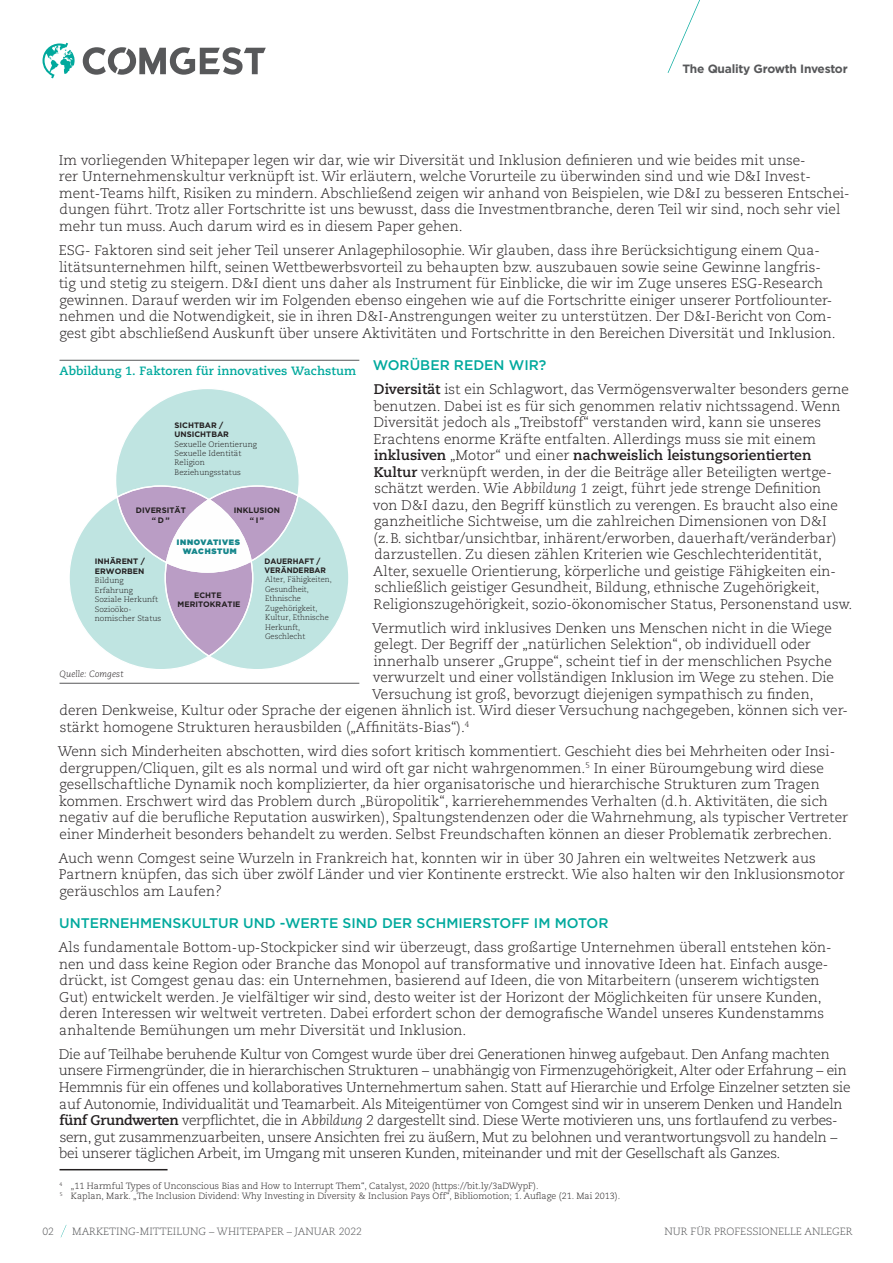
<style>
.page{position:relative;width:893px;height:1263px;background:#fff}
.page>*{position:absolute;margin:0;border:0;box-sizing:border-box;transform-origin:0 0}
.t1{font:300 13.95px/16.5px "Caecilia LT Pro 45";color:#231f20}
.t2{font:300 13.95px/16.5px "Caecilia LT Pro 45";letter-spacing:-.02em;color:#231f20}
.t3{font:500 13.95px "Gotham";color:#00a99d}
.t4{font:700 13.95px "Caecilia LT Pro 75";color:#231f20}
.t5{font:700 12px "Caecilia LT Pro 75";letter-spacing:.01em;color:#00a99d}
.t6{font:700 12px "Gotham";letter-spacing:-.02em;color:#57585a}
.t7{font:300 10.5px "Caecilia LT Pro 45";color:#57585a}
.t8{font:300 9px/10.5px "Caecilia LT Pro 45";color:#231f20}
.t9{font:italic 300 9px "Caecilia LT Pro 46";letter-spacing:.005em;color:#231f20}
.t10{font:300 7.95px/9.4px "Caecilia LT Pro 45";color:#231f20}
.t11{font:300 7.95px/9.4px "Caecilia LT Pro 45";color:#231f20;scale:.96 1}
.t12{font:700 7.95px/9.4px "Gotham";color:#231f20;text-align:center}
.t13{font:700 7.95px/9.4px "Gotham";color:#231f20;scale:.96 1}
.t14{font:900 7.95px/9.4px "Gotham";letter-spacing:.08em;color:#15868b;text-align:center}
.s1{font-family:"Caecilia LT Pro 75";font-weight:700}
.s2{font-family:"Caecilia LT Pro 45";font-weight:300}
.s3{font-family:"Caecilia LT Pro 46";font-style:italic}
</style>
<div class="page">
<svg style="left:668px;top:0;width:32px;height:73px"></svg>
<svg style="left:61px;top:1225px;width:5px;height:12px"></svg>
<svg style="left:83px;top:47px;width:183px;height:28px"></svg>
<svg style="left:43px;top:43px;width:32px;height:35px"></svg>
<hr style="left:60px;top:1169px;width:108px;height:1px;background:#231f20">
<hr style="left:60px;top:360px;width:299px;height:1px;background:#57585a">
<svg style="left:69px;top:389px;width:280px;height:280px"></svg>
<hr style="left:60px;top:683px;width:299px;height:1px;background:#57585a">
<p class="t6" style="left:682px;top:61px;width:167px">The Quality Growth Investor</p>
<p class="t1" style="left:59px;top:152px;width:792px">Im vorliegenden Whitepaper legen wir dar, wie wir Diversität und Inklusion definieren und wie beides mit unse-<br>rer Unternehmenskultur verknüpft ist. Wir erläutern, welche Vorurteile zu überwinden sind und wie D&amp;I Invest&shy;ment-Teams hilft, Risiken zu mindern. Abschließend zeigen wir anhand von Beispielen, wie D&amp;I zu besseren Entschei&shy;dungen führt. Trotz aller Fortschritte ist uns bewusst, dass die Investmentbranche, deren Teil wir sind, noch sehr viel mehr tun muss. Auch darum wird es in diesem Paper gehen.</p>
<p class="t1" style="left:59px;top:242px;width:778px">ESG- Faktoren sind seit jeher Teil unserer Anlagephilosophie. Wir glauben, dass ihre Berücksichtigung einem Qua&shy;litätsunternehmen hilft, seinen Wettbewerbsvorteil zu behaupten bzw. auszubauen sowie seine Gewinne langfris&shy;tig und stetig zu steigern. D&amp;I dient uns daher als Instrument für Einblicke, die wir im Zuge unseres ESG-Research gewinnen. Darauf werden wir im Folgenden ebenso eingehen wie auf die Fortschritte einiger unserer Portfoliounter&shy;nehmen und die Notwendigkeit, sie in ihren D&amp;I-Anstrengungen weiter zu unterstützen. Der D&amp;I-Bericht von Com&shy;gest gibt abschließend Auskunft über unsere Aktivitäten und Fortschritte in den Bereichen Diversität und Inklusion.</p>
<p class="t3" style="left:373px;top:356px;width:175px">WORÜBER REDEN WIR?</p>
<p class="t1" style="left:374px;top:381px;width:477px"><span class="s1">Diversität</span> ist ein Schlagwort, das Vermögensverwalter besonders gerne benutzen. Dabei ist es für sich genommen relativ nichtssagend. Wenn Diversität jedoch als „Treibstoff“ verstanden wird, kann sie unseres Erachtens enorme Kräfte entfalten. Allerdings muss sie mit einem</p>
<p class="t4" style="left:374px;top:446px;width:439px">inklusiven <span class="s2">„Motor“ und einer</span> nachweislich leistungsorientierten</p>
<p class="t1" style="left:373px;top:463px;width:481px"><span class="s1">Kultur</span> verknüpft werden, in der die Beiträge aller Beteiligten wertge&shy;schätzt werden. Wie <span class="s3">Abbildung 1</span> zeigt, führt jede strenge Definition<br>von D&amp;I dazu, den Begriff künstlich zu verengen. Es braucht also eine ganzheitliche Sichtweise, um die zahlreichen Dimensionen von D&amp;I (z.B. sichtbar/unsichtbar, inhärent/erworben, dauerhaft/veränderbar) darzustellen. Zu diesen zählen Kriterien wie Geschlechteridentität, Alter, sexuelle Orientierung, körperliche und geistige Fähigkeiten ein&shy;schließlich geistiger Gesundheit, Bildung, ethnische Zugehörigkeit, Religionszugehörigkeit, sozio-ökonomischer Status, Personenstand usw.</p>
<p class="t1" style="left:372px;top:619px;width:461px">Vermutlich wird inklusives Denken uns Menschen nicht in die Wiege</p>
<p class="t1" style="left:374px;top:636px;width:438px">gelegt. Der Begriff der „natürlichen Selektion“, ob individuell oder</p>
<p class="t1" style="left:374px;top:652px;width:459px">innerhalb unserer „Gruppe“, scheint tief in der menschlichen Psyche</p>
<p class="t1" style="left:373px;top:669px;width:463px">verwurzelt und einer vollständigen Inklusion im Wege zu stehen. Die</p>
<p class="t1" style="left:372px;top:685px;width:443px">Versuchung ist groß, bevorzugt diejenigen sympathisch zu finden,</p>
<p class="t1" style="left:60px;top:702px;width:790px">deren Denkweise, Kultur oder Sprache der eigenen ähnlich ist. Wird dieser Versuchung nachgegeben, können sich ver-</p>
<p class="t1" style="left:60px;top:718px;width:411px">stärkt homogene Strukturen herausbilden („Affinitäts-Bias“).<sup>4</sup></p>
<p class="t1" style="left:58px;top:743px;width:792px">Wenn sich Minderheiten abschotten, wird dies sofort kritisch kommentiert. Geschieht dies bei Mehrheiten oder Insi&shy;dergruppen/Cliquen, gilt es als normal und wird oft gar nicht wahrgenommen.<sup>5</sup> In einer Büroumgebung wird diese gesellschaftliche Dynamik noch komplizierter, da hier organisatorische und hierarchische Strukturen zum Tragen kommen. Erschwert wird das Problem durch „Büropolitik“, karrierehemmendes Verhalten (d.h. Aktivitäten, die sich negativ auf die berufliche Reputation auswirken), Spaltungstendenzen oder die Wahrnehmung, als typischer Vertreter einer Minderheit besonders behandelt zu werden. Selbst Freundschaften können an dieser Problematik zerbrechen.</p>
<p class="t1" style="left:59px;top:849px;width:788px">Auch wenn Comgest seine Wurzeln in Frankreich hat, konnten wir in über 30 Jahren ein weltweites Netzwerk aus<br>Partnern knüpfen, das sich über zwölf Länder und vier Kontinente erstreckt. Wie also halten wir den Inklusionsmotor geräuschlos am Laufen?</p>
<p class="t3" style="left:59px;top:914px;width:551px">UNTERNEHMENSKULTUR UND -WERTE SIND DER SCHMIERSTOFF IM MOTOR</p>
<p class="t1" style="left:59px;top:939px;width:775px">Als fundamentale Bottom-up-Stockpicker sind wir überzeugt, dass großartige Unternehmen überall entstehen kön&shy;nen und dass keine Region oder Branche das Monopol auf transformative und innovative Ideen hat. Einfach ausge&shy;drückt, ist Comgest genau das: ein Unternehmen, basierend auf Ideen, die von Mitarbeitern (unserem wichtigsten Gut) entwickelt werden. Je vielfältiger wir sind, desto weiter ist der Horizont der Möglichkeiten für unsere Kunden, deren Interessen wir weltweit vertreten. Dabei erfordert schon der demografische Wandel unseres Kundenstamms anhaltende Bemühungen um mehr Diversität und Inklusion.</p>
<p class="t2" style="left:59px;top:1046px;width:793px">Die auf Teilhabe beruhende Kultur von Comgest wurde über drei Generationen hinweg aufgebaut. Den Anfang machten unsere Firmengründer, die in hierarchischen Strukturen – unabhängig von Firmenzugehörigkeit, Alter oder Erfahrung – ein Hemmnis für ein offenes und kollaboratives Unternehmertum sahen. Statt auf Hierarchie und Erfolge Einzelner setzten sie auf Autonomie, Individualität und Teamarbeit. Als Miteigentümer von Comgest sind wir in unserem Denken und Handeln <span class="s1">fünf Grundwerten</span> verpflichtet, die in <span class="s3">Abbildung 2</span> dargestellt sind. Diese Werte motivieren uns, uns fortlaufend zu verbes&shy;sern, gut zusammenzuarbeiten, unsere Ansichten frei zu äußern, Mut zu belohnen und verantwortungsvoll zu handeln – bei unserer täglichen Arbeit, im Umgang mit unseren Kunden, miteinander und mit der Gesellschaft als Ganzes.</p>
<p class="t8" style="left:60px;top:1180px;width:562px"><sup>4</sup> „11 Harmful Types of Unconscious Bias and How to Interrupt Them“, Catalyst, 2020 (https://bit.ly/3aDWypF).<br><sup>5</sup> Kaplan, Mark. „The Inclusion Dividend: Why Investing in Diversity &amp; Inclusion Pays Off“, Bibliomotion; 1. Auflage (21. Mai 2013).</p>
<p class="t5" style="left:60px;top:363px;width:298px">Abbildung 1. Faktoren für innovatives Wachstum</p>
<p class="t12" style="left:175px;top:420px;width:56px;text-align:left">SICHTBAR /<br>UNSICHTBAR</p>
<p class="t10" style="left:175px;top:439px;width:84px">Sexuelle Orientierung<br>Sexuelle Identität<br>Religion<br>Beziehungsstatus</p>
<p class="t12" style="left:136px;top:505px;width:51px">DIVERSITÄT “ D ”</p>
<p class="t12" style="left:234px;top:505px;width:48px">INKLUSION “ I ”</p>
<p class="t14" style="left:177px;top:537px;width:65px">INNOVATIVES<br>WACHSTUM</p>
<p class="t12" style="left:95px;top:557px;width:51px;text-align:left">INHÄRENT /<br>ERWORBEN</p>
<p class="t10" style="left:95px;top:576px;width:68px">Bildung<br>Erfahrung<br>Soziale Herkunft<br>Sozioöko&shy;nomischer Status</p>
<p class="t13" style="left:265px;top:556px;width:66px">DAUERHAFT /<br>VERÄNDERBAR</p>
<p class="t11" style="left:265px;top:575px;width:71px">Alter, Fähigkeiten,<br>Gesundheit,<br>Ethnische<br>Zugehörigkeit,<br>Kultur, Ethnische<br>Herkunft,<br>Geschlecht</p>
<p class="t12" style="left:178px;top:590px;width:65px">ECHTE<br>MERITOKRATIE</p>
<p class="t9" style="left:60px;top:668px;width:65px">Quelle: Comgest</p>
<p class="t7" style="left:43px;top:1224px;width:13px">02</p>
<p class="t7" style="left:72px;top:1224px;width:291px">MARKETING-MITTEILUNG – WHITEPAPER – JANUAR 2022</p>
<p class="t7" style="left:664px;top:1224px;width:190px">NUR FÜR PROFESSIONELLE ANLEGER</p>
</div>
